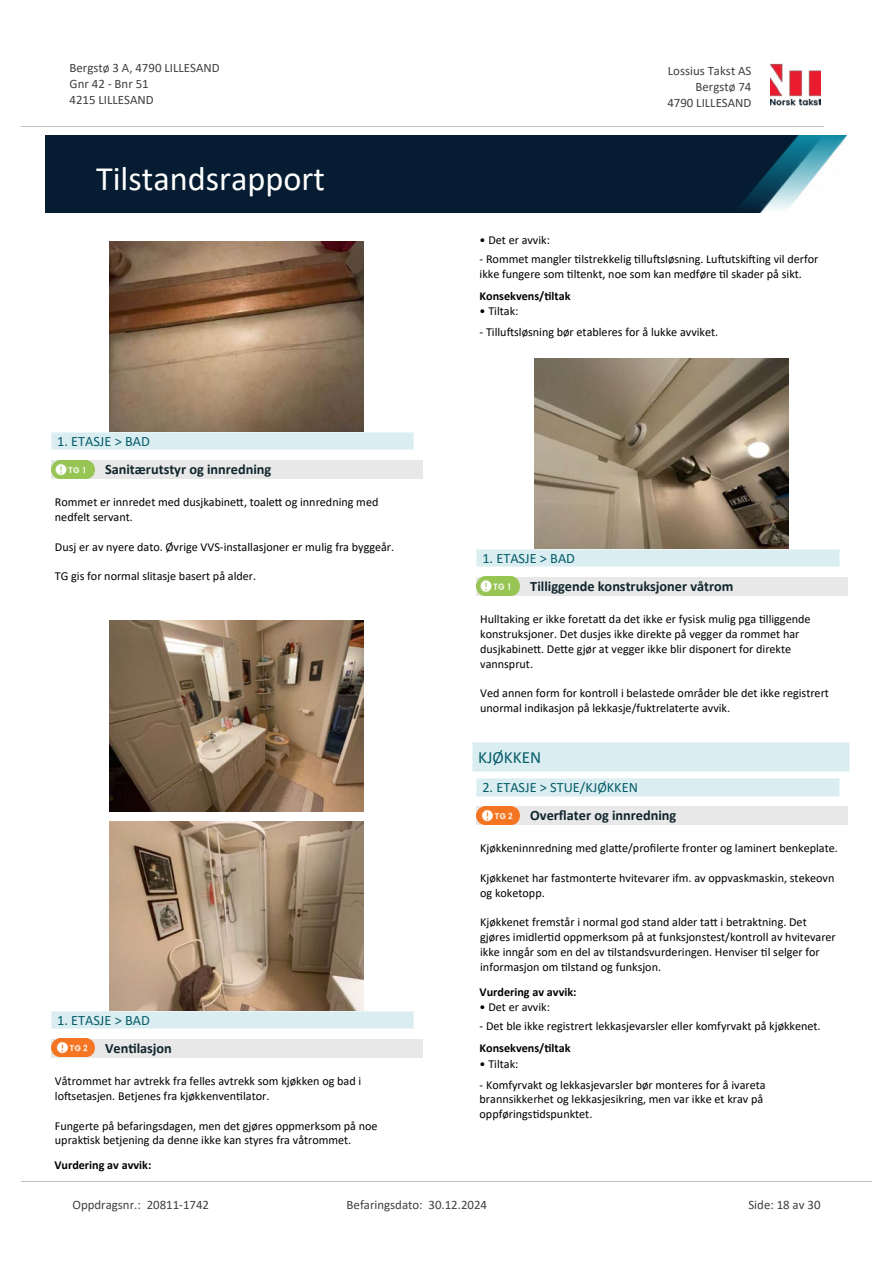
<style>
.page{position:relative;width:893px;height:1263px;background:#fff}
.page>*{position:absolute;margin:0;border:0;box-sizing:border-box;transform-origin:0 0}
.t1{font:34.35px "Calibri";color:#fff}
.t2{font:17.1px "Calibri";color:#065c69}
.t3{font:700 14.25px "Calibri";color:#0f252c}
.t4{font:14.25px "Calibri";color:#065c69}
.t5{font:12.9px/15.8px "Calibri";color:#404040}
.t6{font:12.15px/14.9px "Calibri";color:#000}
.t7{font:700 12.15px "Calibri";color:#000}
</style>
<div class="page">
<img style="left:109px;top:241px;width:254px;height:191px">
<div style="left:51px;top:460px;width:372px;height:19px;background:#e8e8e8"></div>
<svg style="left:56px;top:465px;width:39px;height:14px"></svg>
<img style="left:51px;top:460px;width:43px;height:18px">
<div style="left:51px;top:432px;width:363px;height:18px;background:#daeef2"></div>
<svg style="left:51px;top:433px;width:1px;height:17px"></svg>
<hr style="left:51px;top:432px;width:363px;height:1px;background:#eaf5f7">
<hr style="left:51px;top:450px;width:363px;height:1px;background:#eaf5f7">
<img style="left:109px;top:621px;width:254px;height:190px">
<img style="left:109px;top:821px;width:254px;height:190px">
<div style="left:51px;top:1039px;width:372px;height:19px;background:#e8e8e8"></div>
<img style="left:51px;top:1039px;width:43px;height:18px">
<div style="left:51px;top:1011px;width:363px;height:18px;background:#daeef2"></div>
<svg style="left:51px;top:1012px;width:1px;height:17px"></svg>
<hr style="left:51px;top:1011px;width:363px;height:1px;background:#eaf5f7">
<hr style="left:51px;top:1029px;width:363px;height:1px;background:#eaf5f7">
<img style="left:534px;top:358px;width:254px;height:191px">
<div style="left:477px;top:577px;width:371px;height:19px;background:#e8e8e8"></div>
<svg style="left:481px;top:581px;width:39px;height:15px"></svg>
<img style="left:477px;top:577px;width:42px;height:18px">
<div style="left:477px;top:549px;width:362px;height:18px;background:#daeef2"></div>
<svg style="left:839px;top:549px;width:1px;height:18px"></svg>
<hr style="left:477px;top:549px;width:362px;height:1px;background:#eaf5f7">
<hr style="left:477px;top:567px;width:362px;height:1px;background:#eaf5f7">
<div style="left:472px;top:743px;width:377px;height:28px;background:#daeef2"></div>
<hr style="left:472px;top:742px;width:1px;height:30px;background:#eaf5f7">
<hr style="left:849px;top:742px;width:1px;height:30px;background:#eaf5f7">
<hr style="left:472px;top:742px;width:377px;height:1px;background:#eaf5f7">
<hr style="left:472px;top:771px;width:377px;height:1px;background:#eaf5f7">
<div style="left:477px;top:806px;width:371px;height:19px;background:#e8e8e8"></div>
<svg style="left:481px;top:811px;width:39px;height:14px"></svg>
<img style="left:477px;top:806px;width:42px;height:18px">
<div style="left:477px;top:778px;width:362px;height:18px;background:#daeef2"></div>
<svg style="left:839px;top:778px;width:1px;height:18px"></svg>
<hr style="left:477px;top:778px;width:362px;height:1px;background:#eaf5f7">
<hr style="left:477px;top:796px;width:362px;height:1px;background:#eaf5f7">
<img style="left:770px;top:63px;width:51px;height:43px">
<hr style="left:21px;top:127px;width:802px;height:1px;background:#c0c0c0">
<img style="left:46px;top:135px;width:800px;height:78px">
<hr style="left:21px;top:1181px;width:851px;height:1px;background:#c0c0c0">
<p class="t5" style="left:70px;top:60px;width:152px">Bergstø 3 A, 4790 LILLESAND<br>Gnr 42 - Bnr 51<br>4215 LILLESAND</p>
<p class="t5" style="left:668px;top:63px;width:85px">Lossius Takst AS</p>
<p class="t5" style="left:695px;top:78px;width:57px">Bergstø 74</p>
<p class="t5" style="left:667px;top:94px;width:86px">4790 LILLESAND</p>
<h1 class="t1" style="left:96px;top:155px;width:230px">Tilstandsrapport</h1>
<p class="t4" style="left:57px;top:431px;width:94px">1. ETASJE &gt; BAD</p>
<p class="t3" style="left:105px;top:459px;width:168px">Sanitærutstyr og innredning</p>
<p class="t6" style="left:55px;top:494px;width:325px">Rommet er innredet med dusjkabine琀琀, toale琀琀 og innredning med nedfelt servant.</p>
<p class="t6" style="left:55px;top:539px;width:341px">Dusj er av nyere dato. Øvrige VVS-installasjoner er mulig fra byggeår.</p>
<p class="t6" style="left:55px;top:568px;width:203px">TG gis for normal slitasje basert på alder.</p>
<p class="t4" style="left:57px;top:1010px;width:94px">1. ETASJE &gt; BAD</p>
<p class="t3" style="left:105px;top:1038px;width:68px">Ven琀椀lasjon</p>
<p class="t6" style="left:55px;top:1073px;width:308px">Våtrommet har avtrekk fra felles avtrekk som kjøkken og bad i lo昀琀setasjen. Betjenes fra kjøkkenven琀椀lator.</p>
<p class="t6" style="left:55px;top:1118px;width:324px">Fungerte på befaringsdagen, men det gjøres oppmerksom på noe uprak琀椀sk betjening da denne ikke kan styres fra våtrommet.</p>
<p class="t7" style="left:54px;top:1156px;width:98px">Vurdering av avvik:</p>
<p class="t6" style="left:480px;top:232px;width:72px">• Det er avvik:</p>
<p class="t6" style="left:480px;top:251px;width:340px">- Rommet mangler 琀椀lstrekkelig 琀椀llu昀琀sløsning. Lu昀琀utski昀琀ing vil derfor ikke fungere som 琀椀ltenkt, noe som kan medføre 琀椀l skader på sikt.</p>
<p class="t7" style="left:480px;top:287px;width:92px">Konsekvens/琀椀ltak</p>
<p class="t6" style="left:480px;top:303px;width:40px">• Tiltak:</p>
<p class="t6" style="left:480px;top:324px;width:240px">- Tillu昀琀sløsning bør etableres for å lukke avviket.</p>
<p class="t4" style="left:482px;top:548px;width:94px">1. ETASJE &gt; BAD</p>
<p class="t3" style="left:530px;top:576px;width:205px">Tilliggende konstruksjoner våtrom</p>
<p class="t6" style="left:480px;top:611px;width:332px">Hulltaking er ikke foreta琀琀 da det ikke er fysisk mulig pga 琀椀lliggende konstruksjoner. Det dusjes ikke direkte på vegger da rommet har dusjkabine琀琀. De琀琀e gjør at vegger ikke blir disponert for direkte vannsprut.</p>
<p class="t6" style="left:480px;top:685px;width:350px">Ved annen form for kontroll i belastede områder ble det ikke registrert unormal indikasjon på lekkasje/fuktrelaterte avvik.</p>
<h2 class="t2" style="left:478px;top:745px;width:64px">KJØKKEN</h2>
<p class="t4" style="left:482px;top:777px;width:157px">2. ETASJE &gt; STUE/KJØKKEN</p>
<p class="t3" style="left:530px;top:806px;width:148px">Over昀氀ater og innredning</p>
<p class="t6" style="left:480px;top:840px;width:359px">Kjøkkeninnredning med gla琀琀e/pro昀椀lerte fronter og laminert benkeplate.</p>
<p class="t6" style="left:480px;top:870px;width:356px">Kjøkkenet har fastmonterte hvitevarer ifm. av oppvaskmaskin, stekeovn og koketopp.</p>
<p class="t6" style="left:480px;top:914px;width:357px">Kjøkkenet fremstår i normal god stand alder ta琀琀 i betraktning. Det gjøres imidler琀椀d oppmerksom på at funksjonstest/kontroll av hvitevarer ikke inngår som en del av 琀椀lstandsvurderingen. Henviser 琀椀l selger for informasjon om 琀椀lstand og funksjon.</p>
<p class="t7" style="left:480px;top:983px;width:98px">Vurdering av avvik:</p>
<p class="t6" style="left:480px;top:999px;width:72px">• Det er avvik:</p>
<p class="t6" style="left:480px;top:1018px;width:343px">- Det ble ikke registrert lekkasjevarsler eller komfyrvakt på kjøkkenet.</p>
<p class="t7" style="left:480px;top:1040px;width:92px">Konsekvens/琀椀ltak</p>
<p class="t6" style="left:480px;top:1056px;width:40px">• Tiltak:</p>
<p class="t6" style="left:480px;top:1077px;width:288px">- Komfyrvakt og lekkasjevarsler bør monteres for å ivareta brannsikkerhet og lekkasjesikring, men var ikke et krav på oppførings琀椀dspunktet.</p>
<p class="t5" style="left:72px;top:1197px;width:138px">Oppdragsnr.: 20811-1742</p>
<p class="t5" style="left:347px;top:1197px;width:142px">Befaringsdato: 30.12.2024</p>
<p class="t5" style="left:748px;top:1197px;width:74px">Side: 18 av 30</p>
</div>
